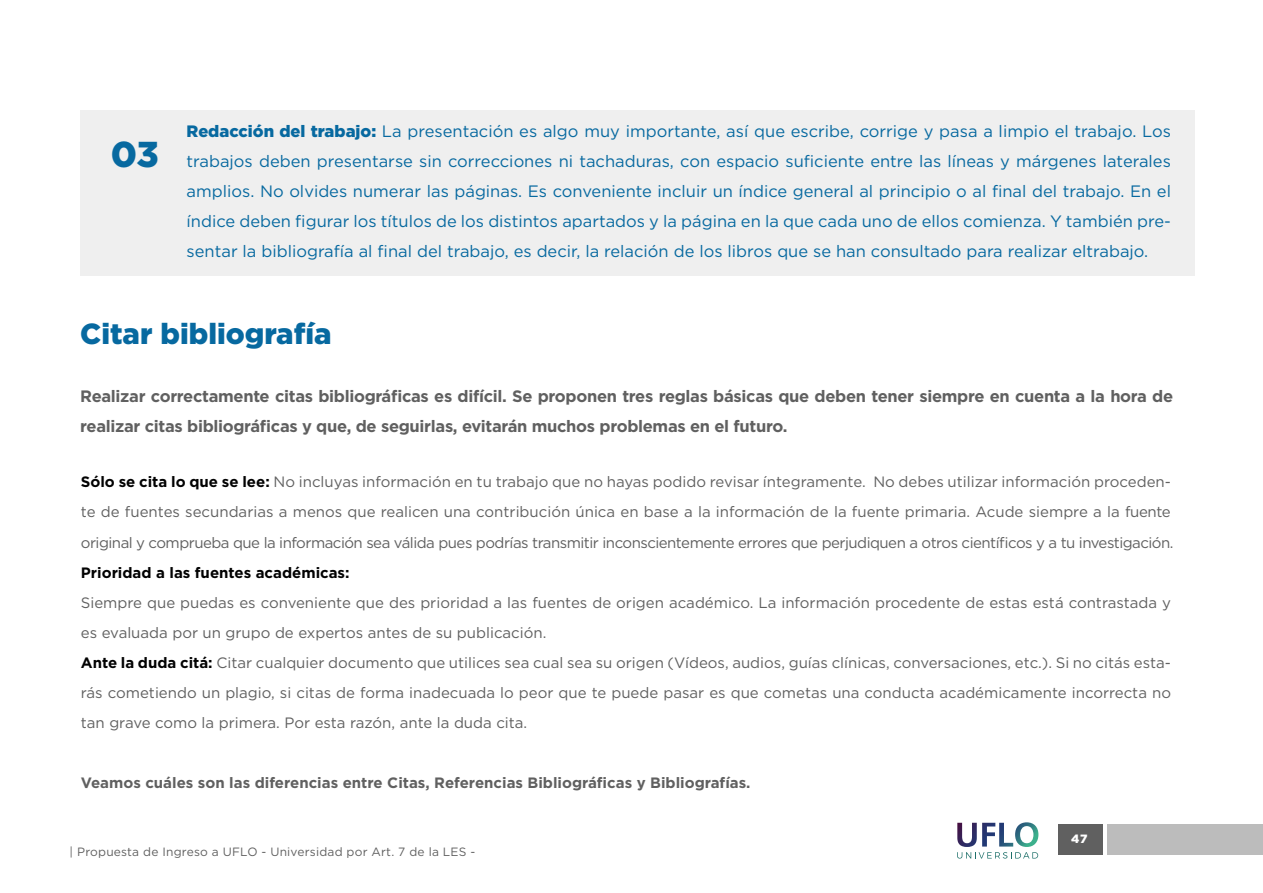
<style>
.page{position:relative;width:1263px;height:893px;background:#fff}
.page>*{position:absolute;margin:0;border:0;box-sizing:border-box;transform-origin:0 0}
.t1{font:900 36px "Gotham";color:#0769a0}
.t2{font:900 29.1px "Gotham";color:#0769a0}
.t3{font:16.5px/30px "Gotham";color:#0769a0;text-align:justify}
.t4{font:700 16.5px/30px "Gotham";letter-spacing:-.02em;color:#606060}
.t5{font:15px/30px "Gotham";color:#606060}
.t6{font:700 15px "Gotham";color:#606060}
.t7{font:700 15px "Gotham";color:#020202}
.t8{font:12px "Gotham";letter-spacing:.015em;color:#606060}
.t9{font:900 12px "Gotham";color:#fff}
.s1{font-weight:900}
.s2{font-weight:700;color:#020202}
</style>
<div class="page">
<div style="left:1058px;top:824px;width:45px;height:31px;background:#606060"></div>
<div style="left:1108px;top:824px;width:155px;height:31px;background:#bcbcbc"></div>
<div style="left:80px;top:110px;width:1115px;height:165px;background:#efefef"></div>
<svg style="left:957px;top:822px;width:81px;height:36px"></svg>
<h1 class="t1" style="left:111px;top:130px;width:49px">03</h1>
<p class="t3" style="left:187px;top:116px;width:986px"><span class="s1">Redacción del trabajo:</span> La presentación es algo muy importante, así que escribe, corrige y pasa a limpio el trabajo. Los trabajos deben presentarse sin correcciones ni tachaduras, con espacio suficiente entre las líneas y márgenes laterales amplios. No olvides numerar las páginas. Es conveniente incluir un índice general al principio o al final del trabajo. En el índice deben figurar los títulos de los distintos apartados y la página en la que cada uno de ellos comienza. Y también pre&shy;sentar la bibliografía al final del trabajo, es decir, la relación de los libros que se han consultado para realizar eltrabajo.</p>
<h2 class="t2" style="left:80px;top:313px;width:253px">Citar bibliografía</h2>
<p class="t4" style="left:80px;top:381px;width:1094px">Realizar correctamente citas bibliográficas es difícil. Se proponen tres reglas básicas que deben tener siempre en cuenta a la hora de realizar citas bibliográficas y que, de seguirlas, evitarán muchos problemas en el futuro.</p>
<p class="t5" style="left:81px;top:467px;width:1094px"><span class="s2">Sólo se cita lo que se lee:</span> No incluyas información en tu trabajo que no hayas podido revisar íntegramente. No debes utilizar información proceden&shy;te de fuentes secundarias a menos que realicen una contribución única en base a la información de la fuente primaria. Acude siempre a la fuente original y comprueba que la información sea válida pues podrías transmitir inconscientemente errores que perjudiquen a otros científicos y a tu investigación.</p>
<p class="t7" style="left:81px;top:562px;width:270px">Prioridad a las fuentes académicas:</p>
<p class="t5" style="left:81px;top:587px;width:1092px">Siempre que puedas es conveniente que des prioridad a las fuentes de origen académico. La información procedente de estas está contrastada y es evaluada por un grupo de expertos antes de su publicación.<br><span class="s2">Ante la duda citá:</span> Citar cualquier documento que utilices sea cual sea su origen (Vídeos, audios, guías clínicas, conversaciones, etc.). Si no citás esta&shy;rás cometiendo un plagio, si citas de forma inadecuada lo peor que te puede pasar es que cometas una conducta académicamente incorrecta no tan grave como la primera. Por esta razón, ante la duda cita.</p>
<p class="t6" style="left:81px;top:772px;width:671px">Veamos cuáles son las diferencias entre Citas, Referencias Bibliográficas y Bibliografías.</p>
<p class="t8" style="left:70px;top:844px;width:407px">| Propuesta de Ingreso a UFLO - Universidad por Art. 7 de la LES -</p>
<p class="t9" style="left:1071px;top:830px;width:18px">47</p>
</div>
